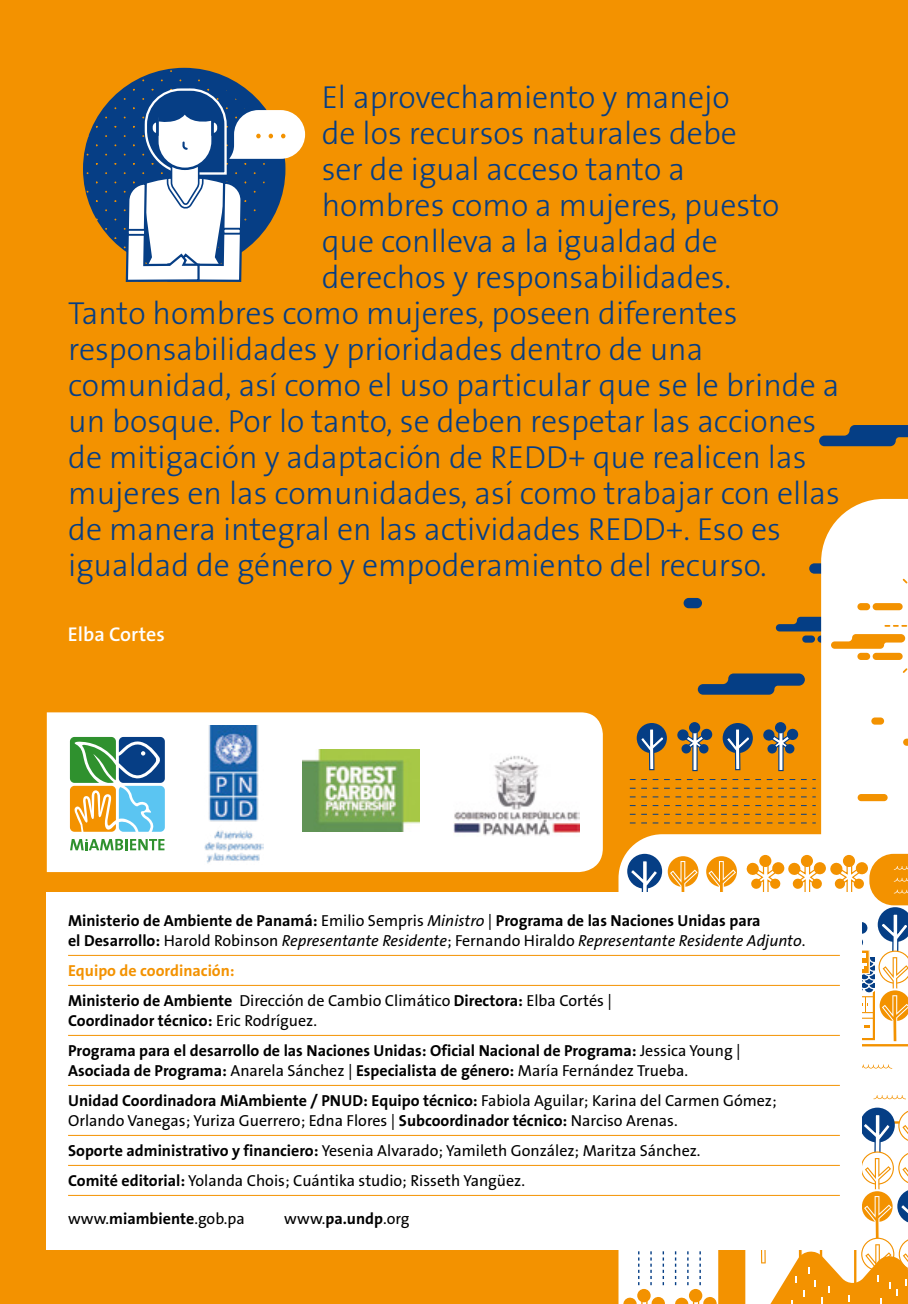
<style>
.page{position:relative;width:908px;height:1304px;background:#fff}
.page>*{position:absolute;margin:0;border:0;box-sizing:border-box;transform-origin:0 0}
.t1{font:300 32px "The Sans B3";color:#063e85}
.t2{font:600 20px "The Sans B6";color:#fff}
.t3{font:700 16px/30px "The Sans B7";color:#000}
.t4{font:16px/30px "The Sans B5 Plain";color:#000}
.t5{font:italic 16px "The Sans B5 Plain";color:#000}
.t6{font:700 16px "The Sans B7";color:#f39200}
.s1{font-family:"The Sans B5 Plain";font-weight:400}
.s2{font-family:"The Sans B5 Plain";font-weight:400;font-style:italic}
.s3{font-family:"The Sans B7";font-weight:700;font-style:normal}
.s4{font-style:normal}
.s5{font-family:"The Sans B7";font-weight:700}
</style>
<div class="page">
<div style="left:0;top:0;width:907px;height:1304px;background:#f39200"></div>
<svg style="left:819px;top:425px;width:88px;height:21px"></svg>
<svg style="left:618px;top:499px;width:289px;height:805px"></svg>
<svg style="left:652px;top:779px;width:17px;height:1px"></svg>
<svg style="left:675px;top:779px;width:17px;height:1px"></svg>
<svg style="left:709px;top:779px;width:17px;height:1px"></svg>
<svg style="left:766px;top:779px;width:17px;height:1px"></svg>
<svg style="left:652px;top:788px;width:17px;height:1px"></svg>
<svg style="left:675px;top:788px;width:17px;height:1px"></svg>
<svg style="left:709px;top:788px;width:17px;height:1px"></svg>
<svg style="left:766px;top:788px;width:17px;height:1px"></svg>
<svg style="left:652px;top:796px;width:17px;height:1px"></svg>
<svg style="left:675px;top:796px;width:17px;height:1px"></svg>
<svg style="left:709px;top:796px;width:17px;height:1px"></svg>
<svg style="left:766px;top:796px;width:17px;height:1px"></svg>
<svg style="left:652px;top:805px;width:17px;height:1px"></svg>
<svg style="left:675px;top:805px;width:17px;height:1px"></svg>
<svg style="left:709px;top:805px;width:17px;height:1px"></svg>
<svg style="left:766px;top:805px;width:17px;height:1px"></svg>
<svg style="left:652px;top:814px;width:17px;height:1px"></svg>
<svg style="left:675px;top:814px;width:17px;height:1px"></svg>
<svg style="left:709px;top:814px;width:17px;height:1px"></svg>
<svg style="left:766px;top:814px;width:17px;height:1px"></svg>
<svg style="left:652px;top:822px;width:17px;height:1px"></svg>
<svg style="left:675px;top:822px;width:17px;height:1px"></svg>
<svg style="left:709px;top:822px;width:17px;height:1px"></svg>
<svg style="left:766px;top:822px;width:17px;height:1px"></svg>
<svg style="left:637px;top:1250px;width:2px;height:35px"></svg>
<svg style="left:650px;top:1250px;width:1px;height:35px"></svg>
<svg style="left:662px;top:1250px;width:1px;height:35px"></svg>
<svg style="left:674px;top:1250px;width:2px;height:35px"></svg>
<svg style="left:686px;top:1250px;width:2px;height:35px"></svg>
<svg style="left:699px;top:1250px;width:1px;height:35px"></svg>
<svg style="left:902px;top:739px;width:5px;height:7px"></svg>
<div style="left:857px;top:794px;width:30px;height:7px;background:#f39200;border-radius:4px"></div>
<div style="left:870px;top:717px;width:13px;height:8px;background:#f39200;border-radius:4px"></div>
<svg style="left:697px;top:577px;width:210px;height:118px"></svg>
<div style="left:637px;top:1289px;width:13px;height:13px;background:#f39200;border-radius:50%"></div>
<svg style="left:622px;top:1294px;width:43px;height:10px"></svg>
<div style="left:688px;top:1289px;width:14px;height:13px;background:#f39200;border-radius:50%"></div>
<svg style="left:674px;top:1294px;width:42px;height:10px"></svg>
<svg style="left:627px;top:854px;width:111px;height:38px"></svg>
<svg style="left:745px;top:854px;width:163px;height:450px"></svg>
<div style="left:83px;top:68px;width:202px;height:202px;background:#063e85;border-radius:50%"></div>
<svg style="left:124px;top:87px;width:181px;height:195px"></svg>
<div style="left:46px;top:892px;width:815px;height:80px;background:#fff"></div>
<hr style="left:68px;top:955px;width:771px;height:1px;background:#f39200">
<div style="left:46px;top:972px;width:815px;height:80px;background:#fff"></div>
<hr style="left:68px;top:985px;width:771px;height:1px;background:#f39200">
<div style="left:46px;top:1022px;width:815px;height:80px;background:#fff"></div>
<hr style="left:68px;top:1035px;width:771px;height:1px;background:#f39200">
<div style="left:46px;top:1072px;width:815px;height:80px;background:#fff"></div>
<hr style="left:68px;top:1085px;width:771px;height:1px;background:#f39200">
<hr style="left:68px;top:1135px;width:771px;height:1px;background:#f39200">
<div style="left:46px;top:1152px;width:815px;height:60px;background:#fff"></div>
<hr style="left:68px;top:1165px;width:771px;height:1px;background:#f39200">
<div style="left:46px;top:1182px;width:815px;height:68px;background:#fff"></div>
<hr style="left:68px;top:1195px;width:771px;height:1px;background:#f39200">
<div style="left:47px;top:712px;width:555px;height:160px;background:#fff"></div>
<svg style="left:70px;top:737px;width:95px;height:96px"></svg>
<svg style="left:70px;top:839px;width:94px;height:11px"></svg>
<img style="left:204px;top:726px;width:59px;height:138px">
<img style="left:454px;top:754px;width:125px;height:82px">
<img style="left:302px;top:750px;width:117px;height:82px">
<p class="t1" style="left:321px;top:81px;width:409px">El aprovechamiento y manejo</p>
<p class="t1" style="left:321px;top:117px;width:416px">de los recursos naturales debe</p>
<p class="t1" style="left:321px;top:153px;width:364px">ser de igual acceso tanto a</p>
<p class="t1" style="left:321px;top:189px;width:459px">hombres como a mujeres, puesto</p>
<p class="t1" style="left:321px;top:225px;width:397px">que conlleva a la igualdad de</p>
<p class="t1" style="left:321px;top:261px;width:411px">derechos y responsabilidades.</p>
<p class="t1" style="left:68px;top:297px;width:670px">Tanto hombres como mujeres, poseen diferentes</p>
<p class="t1" style="left:68px;top:333px;width:636px">responsabilidades y prioridades dentro de una</p>
<p class="t1" style="left:68px;top:369px;width:772px">comunidad, así como el uso particular que se le brinde a</p>
<p class="t1" style="left:68px;top:405px;width:749px">un bosque. Por lo tanto, se deben respetar las acciones</p>
<p class="t1" style="left:68px;top:441px;width:739px">de mitigación y adaptación de REDD+ que realicen las</p>
<p class="t1" style="left:68px;top:477px;width:773px">mujeres en las comunidades, así como trabajar con ellas</p>
<p class="t1" style="left:68px;top:513px;width:714px">de manera integral en las actividades REDD+. Eso es</p>
<p class="t1" style="left:68px;top:549px;width:699px">igualdad de género y empoderamiento del recurso.</p>
<p class="t2" style="left:68px;top:624px;width:98px">Elba Cortes</p>
<p class="t3" style="left:68px;top:906px;width:693px">Ministerio de Ambiente de Panamá: <span class="s1">Emilio Sempris</span> <span class="s2">Ministro</span> <span class="s1">|</span> Programa de las Naciones Unidas para</p>
<p class="t5" style="left:68px;top:932px;width:738px"><span class="s3">el Desarrollo:</span> <span class="s4">Harold Robinson</span> Representante Residente<span class="s4">; Fernando Hiraldo</span> Representante Residente Adjunto<span class="s4">.</span></p>
<p class="t6" style="left:68px;top:962px;width:168px">Equipo de coordinación:</p>
<p class="t4" style="left:68px;top:986px;width:545px"><span class="s5">Ministerio de Ambiente</span> Dirección de Cambio Climático <span class="s5">Directora:</span> Elba Cortés |</p>
<p class="t3" style="left:68px;top:1006px;width:674px">Coordinador técnico: <span class="s1">Eric Rodríguez.<br></span>Programa para el desarrollo de las Naciones Unidas: Oficial Nacional de Programa: <span class="s1">Jessica Young |</span></p>
<p class="t3" style="left:68px;top:1056px;width:709px">Asociada de Programa: <span class="s1">Anarela Sánchez |</span> Especialista de género: <span class="s1">María Fernández Trueba.<br></span>Unidad Coordinadora MiAmbiente / PNUD: Equipo técnico: <span class="s1">Fabiola Aguilar; Karina del Carmen Gómez;</span></p>
<p class="t4" style="left:68px;top:1106px;width:633px">Orlando Vanegas; Yuriza Guerrero; Edna Flores | <span class="s5">Subcoordinador técnico:</span> Narciso Arenas.<br><span class="s5">Soporte administrativo y financiero:</span> Yesenia Alvarado; Yamileth González; Maritza Sánchez.<br><span class="s5">Comité editorial:</span> Yolanda Chois; Cuántika studio; Risseth Yangüez.</p>
<p class="t4" style="left:68px;top:1204px;width:178px">www.<span class="s5">miambiente</span>.gob.pa</p>
<p class="t4" style="left:284px;top:1204px;width:127px">www.<span class="s5">pa.undp</span>.org</p>
</div>
